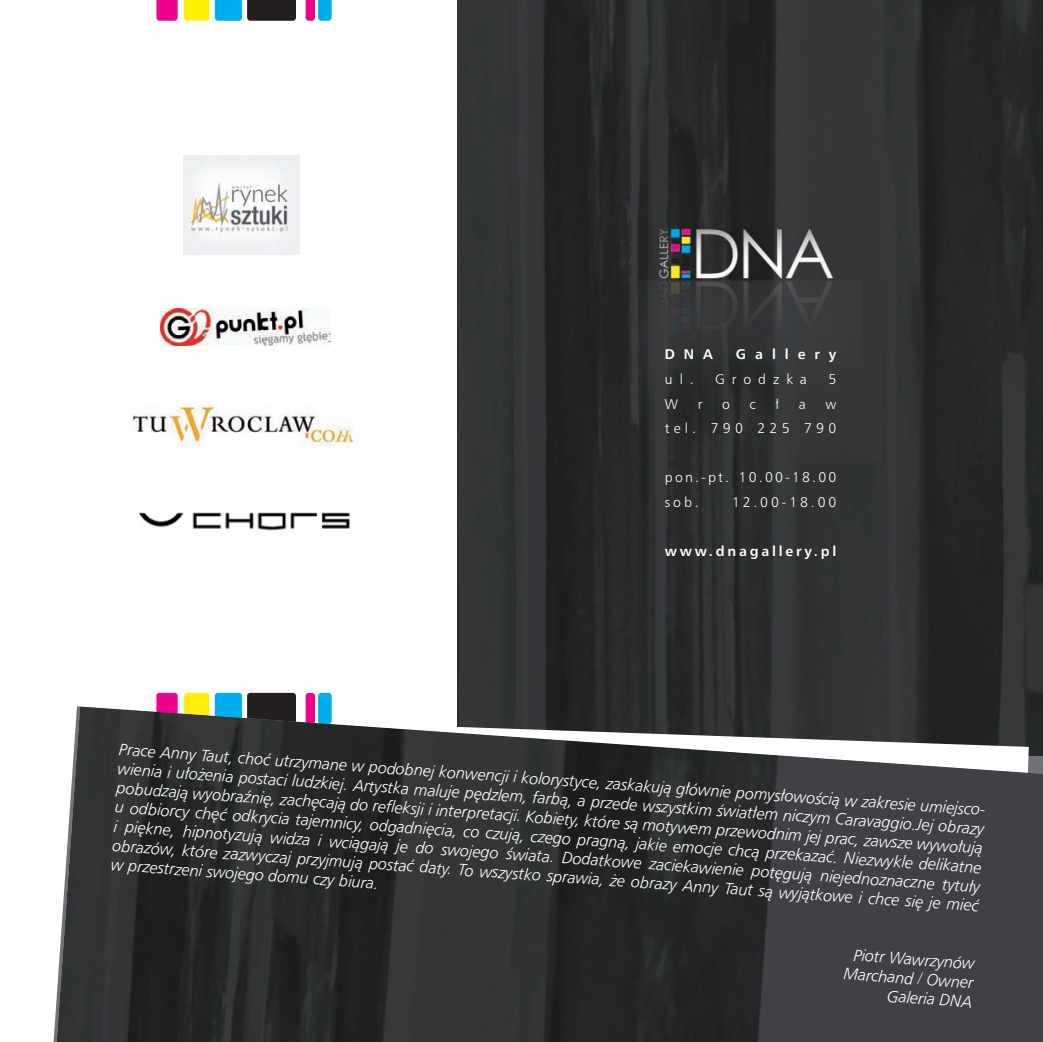
<style>
.page{position:relative;width:1043px;height:1042px;background:#fff}
.page>*{position:absolute;margin:0;border:0;box-sizing:border-box;transform-origin:0 0}
.t1{font:italic 15.75px/19.2px "Humnst 777 Lt PL";color:#fff}
.t2{font:13.47px/24.5px "Humnst 777 Lt PL";letter-spacing:.31em;color:#fff;text-align:right}
.t3{font:13.47px/24.5px "Humnst 777 Lt PL";letter-spacing:.16em;color:#fff}
.t4{font:700 13.47px "Humnst 777 PL";letter-spacing:.205em;color:#fff}
.t5{font:13.47px "Humnst 777 Lt PL";letter-spacing:.51em;color:#fff}
.t6{font:700 13.47px "Humnst 777 PL";letter-spacing:.66em;color:#fff}
</style>
<div class="page">
<img style="left:458px;top:0;width:585px;height:706px">
<svg style="left:156px;top:0;width:22px;height:21px"></svg>
<svg style="left:184px;top:0;width:25px;height:21px"></svg>
<svg style="left:215px;top:0;width:81px;height:21px;background:#285f75"></svg>
<svg style="left:306px;top:0;width:26px;height:21px"></svg>
<div style="left:156px;top:692px;width:22px;height:32px;background:#ed028c;border-radius:3px"></div>
<div style="left:184px;top:692px;width:25px;height:32px;background:#fff101;border-radius:3px"></div>
<div style="left:215px;top:692px;width:27px;height:32px;background:#00aeef;border-radius:3px"></div>
<div style="left:247px;top:692px;width:49px;height:32px;background:#231f20;border-radius:3px"></div>
<div style="left:318px;top:692px;width:14px;height:32px;background:#00aeef;border-radius:3px"></div>
<div style="left:306px;top:692px;width:9px;height:32px;background:#ed028c;border-radius:3px"></div>
<img style="left:55px;top:706px;width:988px;height:335px">
<img style="left:132px;top:405px;width:222px;height:42px">
<img style="left:183px;top:155px;width:117px;height:99px">
<img style="left:139px;top:512px;width:211px;height:19px">
<img style="left:160px;top:308px;width:171px;height:38px">
<p class="t4" style="left:665px;top:349px;width:49px">DNA</p>
<p class="t6" style="left:736px;top:349px;width:102px">Gallery</p>
<p class="t5" style="left:665px;top:373px;width:143px">ul. Grodzka</p>
<p class="t2" style="left:828px;top:368px;width:9px">5</p>
<p class="t2" style="left:665px;top:392px;width:15px">W</p>
<p class="t2" style="left:698px;top:392px;width:6px">r</p>
<p class="t2" style="left:722px;top:392px;width:9px">o</p>
<p class="t2" style="left:749px;top:392px;width:8px">c</p>
<p class="t2" style="left:775px;top:392px;width:5px">ł</p>
<p class="t2" style="left:799px;top:392px;width:9px">a</p>
<p class="t2" style="left:665px;top:392px;width:173px">w<br>tel. 790 225 790</p>
<p class="t3" style="left:665px;top:466px;width:173px">pon.-pt. 10.00-18.00 sob.</p>
<p class="t2" style="left:732px;top:490px;width:106px">12.00-18.00</p>
<p class="t4" style="left:665px;top:545px;width:173px">www.dnagallery.pl</p>
<p class="t1" style="left:120px;top:740px;width:872px;rotate:4deg">Prace Anny Taut, choć utrzymane w podobnej konwencji i kolorystyce, zaskakują głównie pomysłowością w zakresie umiejsco&shy;wienia i ułożenia postaci ludzkiej. Artystka maluje pędzlem, farbą, a przede wszystkim światłem niczym Caravaggio.Jej obrazy pobudzają wyobraźnię, zachęcają do refleksji i interpretacji. Kobiety, które są motywem przewodnim jej prac, zawsze wywołują u odbiorcy chęć odkrycia tajemnicy, odgadnięcia, co czują, czego pragną, jakie emocje chcą przekazać. Niezwykle delikatne i piękne, hipnotyzują widza i wciągają je do swojego świata. Dodatkowe zaciekawienie potęgują niejednoznaczne tytuły obrazów, które zazwyczaj przyjmują postać daty. To wszystko sprawia, że obrazy Anny Taut są wyjątkowe i chce się je mieć w przestrzeni swojego domu czy biura.</p>
<p class="t1" style="left:846px;top:945px;width:132px;text-align:right;rotate:4deg">Piotr Wawrzynów<br>Marchand / Owner<br>Galeria DNA</p>
</div>
